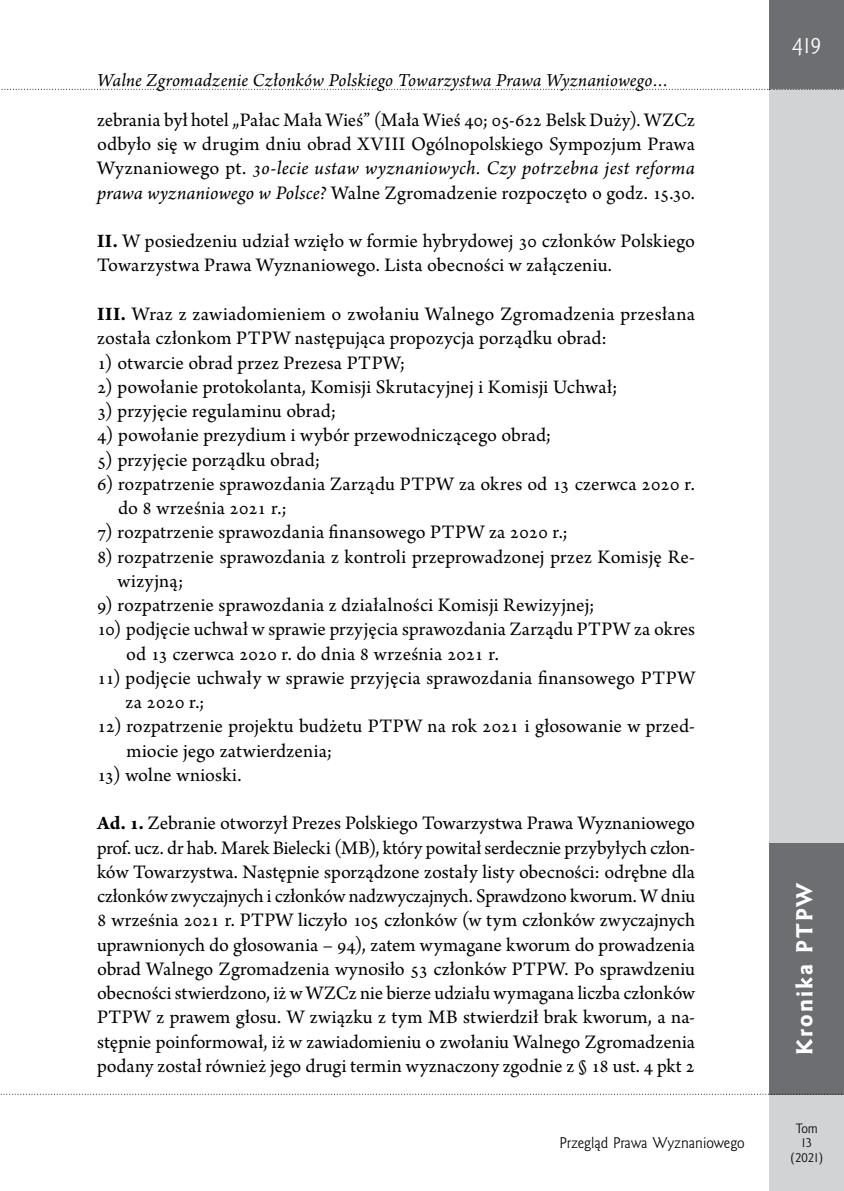
<style>
.page{position:relative;width:844px;height:1191px;background:#fff}
.page>*{position:absolute;margin:0;border:0;box-sizing:border-box;transform-origin:0 0}
.t1{font:21px "Goldy EFN Heavy";letter-spacing:.1em;color:#fff}
.t2{font:21px "Goldy EFN";color:#fff}
.t3{font:20.12px/24.3px "Arno Pro";letter-spacing:.01em;color:#000}
.t4{font:italic 19.25px "Arno Pro";letter-spacing:.01em;color:#000}
.t5{font:14px "Goldy EFN";color:#000}
.t6{font:12.25px/14.7px "Goldy EFN";color:#000;text-align:center}
.s1{font-style:italic}
.s2{font-weight:700}
</style>
<div class="page">
<div style="left:769px;top:0;width:74px;height:1191px;background:#d1d3d4"></div>
<div style="left:769px;top:0;width:74px;height:89px;background:#6d6e71"></div>
<div style="left:769px;top:843px;width:74px;height:251px;background:#6d6e71"></div>
<svg style="left:1px;top:1093px;width:843px;height:1px"></svg>
<svg style="left:1px;top:89px;width:843px;height:1px"></svg>
<p class="t4" style="left:97px;top:70px;width:575px">Walne Zgromadzenie Członków Polskiego Towarzystwa Prawa Wyznaniowego…</p>
<p class="t3" style="left:97px;top:109px;width:599px;text-align:justify">zebrania był hotel „Pałac Mała Wieś” (Mała Wieś 40; 05-622 Belsk Duży). WZCz odbyło się w drugim dniu obrad XVIII Ogólnopolskiego Sympozjum Prawa Wyznaniowego pt. <span class="s1">30-lecie ustaw wyznaniowych. Czy potrzebna jest reforma prawa wyznaniowego w Polsce?</span> Walne Zgromadzenie rozpoczęto o godz. 15.30.</p>
<p class="t3" style="left:97px;top:230px;width:599px"><span class="s2">II.</span> W posiedzeniu udział wzięło w formie hybrydowej 30 członków Polskiego<br>Towarzystwa Prawa Wyznaniowego. Lista obecności w załączeniu.</p>
<p class="t3" style="left:97px;top:303px;width:599px"><span class="s2">III.</span> Wraz z zawiadomieniem o zwołaniu Walnego Zgromadzenia przesłana została członkom PTPW następująca propozycja porządku obrad:</p>
<p class="t3" style="left:97px;top:351px;width:310px">1) otwarcie obrad przez Prezesa PTPW;</p>
<p class="t3" style="left:97px;top:375px;width:522px">2) powołanie protokolanta, Komisji Skrutacyjnej i Komisji Uchwał;</p>
<p class="t3" style="left:97px;top:400px;width:240px">3) przyjęcie regulaminu obrad;</p>
<p class="t3" style="left:97px;top:424px;width:455px">4) powołanie prezydium i wybór przewodniczącego obrad;</p>
<p class="t3" style="left:97px;top:448px;width:224px">5) przyjęcie porządku obrad;</p>
<p class="t3" style="left:118px;top:472px;width:578px;text-indent:-21px">6) rozpatrzenie sprawozdania Zarządu PTPW za okres od 13 czerwca 2020 r. do 8 września 2021 r.;</p>
<p class="t3" style="left:97px;top:521px;width:472px">7) rozpatrzenie sprawozdania finansowego PTPW za 2020 r.;</p>
<p class="t3" style="left:117px;top:545px;width:579px;text-indent:-20px">8) rozpatrzenie sprawozdania z kontroli przeprowadzonej przez Komisję Re&shy;wizyjną;</p>
<p class="t3" style="left:97px;top:594px;width:499px">9) rozpatrzenie sprawozdania z działalności Komisji Rewizyjnej;</p>
<p class="t3" style="left:126px;top:618px;width:570px;text-indent:-29px">10) podjęcie uchwał w sprawie przyjęcia sprawozdania Zarządu PTPW za okres od 13 czerwca 2020 r. do dnia 8 września 2021 r.</p>
<p class="t3" style="left:126px;top:666px;width:570px;text-indent:-29px">11) podjęcie uchwały w sprawie przyjęcia sprawozdania finansowego PTPW za 2020 r.;</p>
<p class="t3" style="left:126px;top:715px;width:570px;text-indent:-29px">12) rozpatrzenie projektu budżetu PTPW na rok 2021 i głosowanie w przed&shy;miocie jego zatwierdzenia;</p>
<p class="t3" style="left:97px;top:763px;width:146px">13) wolne wnioski.</p>
<p class="t3" style="left:97px;top:812px;width:599px;text-align:justify"><span class="s2">Ad. 1.</span> Zebranie otworzył Prezes Polskiego Towarzystwa Prawa Wyznaniowego prof. ucz. dr hab. Marek Bielecki (MB), który powitał serdecznie przybyłych człon&shy;ków Towarzystwa. Następnie sporządzone zostały listy obecności: odrębne dla członków zwyczajnych i członków nadzwyczajnych. Sprawdzono kworum. W dniu 8 września 2021 r. PTPW liczyło 105 członków (w tym członków zwyczajnych uprawnionych do głosowania – 94), zatem wymagane kworum do prowadzenia obrad Walnego Zgromadzenia wynosiło 53 członków PTPW. Po sprawdzeniu obecności stwierdzono, iż w WZCz nie bierze udziału wymagana liczba członków PTPW z prawem głosu. W związku z tym MB stwierdził brak kworum, a na&shy;stępnie poinformował, iż w zawiadomieniu o zwołaniu Walnego Zgromadzenia podany został również jego drugi termin wyznaczony zgodnie z § 18 ust. 4 pkt 2</p>
<p class="t5" style="left:559px;top:1134px;width:186px">Przegląd Prawa Wyznaniowego</p>
<p class="t2" style="left:792px;top:33px;width:31px">419</p>
<p class="t1" style="left:791px;top:1054px;width:174px;rotate:-90deg">Kronika PTPW</p>
<p class="t6" style="left:790px;top:1121px;width:34px">Tom<br>13 (2021)</p>
</div>
